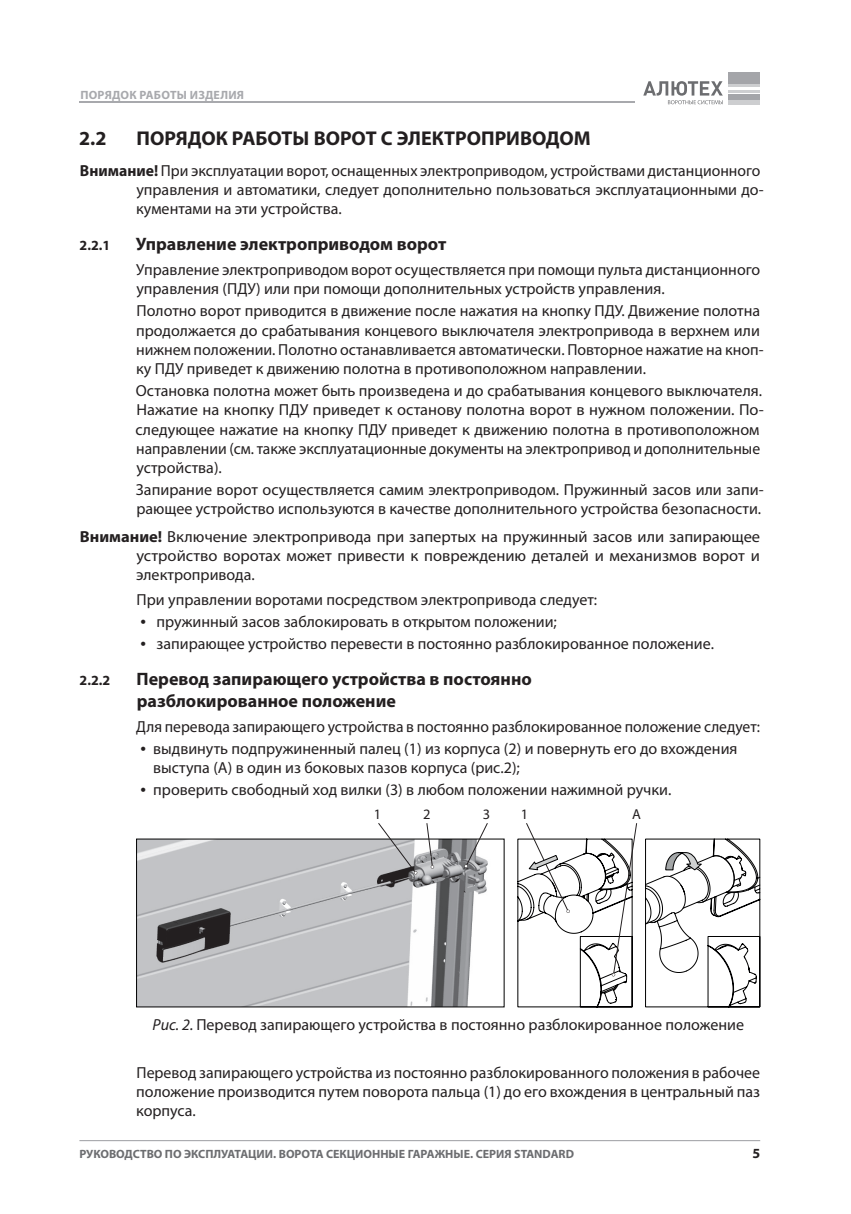
<style>
.page{position:relative;width:851px;height:1214px;background:#fff}
.page>*{position:absolute;margin:0;border:0;box-sizing:border-box;transform-origin:0 0}
.Заголовок_2{font:700 20px "Myriad Pro";color:#231f20}
.Заголовок_3{font:700 18px/21.6px "Myriad Pro";color:#231f20}
.Основной_текст{font:16px/19.2px "Myriad Pro";color:#231f20}
.список_____2{font:16px/19.2px "Myriad Pro";color:#231f20}
.Подпись_иллюстаций{font:16px "Myriad Pro";color:#231f20}
.t1{font:14.4px "Myriad Pro";color:#231f20}
.Заголовок_3-2{font:700 14px "Myriad Pro";color:#231f20}
.t2{font:700 14px "Myriad Pro";color:#231f20}
.t3{font:700 12px "Myriad Pro";color:#6c6d70}
.t4{font:700 12px "Myriad Pro";letter-spacing:.02em;color:#a8a9ad}
.s1{font-weight:700}
.s2{font-size:20px}
.s3{font-style:italic}
</style>
<div class="page">
<hr style="left:79px;top:1139px;width:681px;height:1px;background:#a8a9ad">
<svg style="left:643px;top:81px;width:79px;height:23px"></svg>
<div style="left:727px;top:72px;width:32px;height:11px;background:#a4a5a9"></div>
<div style="left:727px;top:94px;width:32px;height:6px;background:#a4a5a9"></div>
<hr style="left:727px;top:100px;width:32px;height:4px;background:#cdced0">
<hr style="left:727px;top:84px;width:32px;height:3px;background:#cdced0">
<hr style="left:727px;top:90px;width:32px;height:3px;background:#cdced0">
<hr style="left:79px;top:101px;width:556px;height:2px;background:#a8a9ad">
<svg style="left:517px;top:838px;width:116px;height:169px"></svg>
<img style="left:138px;top:840px;width:349px;height:165px">
<svg style="left:377px;top:823px;width:40px;height:51px"></svg>
<svg style="left:426px;top:823px;width:8px;height:45px"></svg>
<svg style="left:464px;top:823px;width:24px;height:45px"></svg>
<svg style="left:611px;top:823px;width:26px;height:153px"></svg>
<svg style="left:525px;top:823px;width:45px;height:90px"></svg>
<svg style="left:645px;top:838px;width:115px;height:169px"></svg>
<p class="t4" style="left:80px;top:87px;width:165px">ПОРЯДОК РАБОТЫ ИЗДЕЛИЯ</p>
<p class="Заголовок_2" style="left:79px;top:126px;width:29px">2.2</p>
<p class="Заголовок_2" style="left:136px;top:126px;width:456px">ПОРЯДОК РАБОТЫ ВОРОТ С ЭЛЕКТРОПРИВОДОМ</p>
<p class="Основной_текст" style="left:136px;top:161px;width:629px;text-indent:-56px"><span class="s1">Внимание!</span> При эксплуатации ворот, оснащенных электроприводом, устройствами дистанционного управления и автоматики, следует дополнительно пользоваться эксплуатационными до&shy;кументами на эти устройства.</p>
<p class="Заголовок_3-2" style="left:80px;top:236px;width:32px">2.2.1</p>
<p class="Заголовок_3" style="left:136px;top:233px;width:312px">Управление электроприводом ворот</p>
<p class="Основной_текст" style="left:136px;top:260px;width:625px">Управление электроприводом ворот осуществляется при помощи пульта дистанционного управления (ПДУ) или при помощи дополнительных устройств управления.</p>
<p class="Основной_текст" style="left:136px;top:301px;width:629px">Полотно ворот приводится в движение после нажатия на кнопку ПДУ. Движение полотна продолжается до срабатывания концевого выключателя электропривода в верхнем или нижнем положении. Полотно останавливается автоматически. Повторное нажатие на кноп&shy;ку ПДУ приведет к движению полотна в противоположном направлении.</p>
<p class="Основной_текст" style="left:135px;top:381px;width:629px">Остановка полотна может быть произведена и до срабатывания концевого выключателя.<br>Нажатие на кнопку ПДУ приведет к останову полотна ворот в нужном положении. По&shy;следующее нажатие на кнопку ПДУ приведет к движению полотна в противоположном направлении (см. также эксплуатационные документы на электропривод и дополнительные устройства).</p>
<p class="Основной_текст" style="left:136px;top:479px;width:629px">Запирание ворот осуществляется самим электроприводом. Пружинный засов или запи&shy;рающее устройство используются в качестве дополнительного устройства безопасности.</p>
<p class="Основной_текст" style="left:136px;top:526px;width:625px;text-align:justify;text-indent:-56px"><span class="s1">Внимание!</span> Включение электропривода при запертых на пружинный засов или запирающее устройство воротах может привести к повреждению деталей и механизмов ворот и электропривода.</p>
<p class="Основной_текст" style="left:136px;top:590px;width:462px">При управлении воротами посредством электропривода следует:</p>
<p class="список_____2" style="left:140px;top:612px;width:418px"><span class="s2">•</span> пружинный засов заблокировать в открытом положении;</p>
<p class="список_____2" style="left:140px;top:634px;width:575px"><span class="s2">•</span> запирающее устройство перевести в постоянно разблокированное положение.</p>
<p class="Заголовок_3-2" style="left:80px;top:671px;width:32px">2.2.2</p>
<p class="Заголовок_3" style="left:136px;top:667px;width:397px">Перевод запирающего устройства в постоянно разблокированное положение</p>
<p class="Основной_текст" style="left:136px;top:716px;width:625px">Для перевода запирающего устройства в постоянно разблокированное положение следует:</p>
<p class="список_____2" style="left:153px;top:738px;width:585px;text-indent:-13px"><span class="s2">•</span> выдвинуть подпружиненный палец (1) из корпуса (2) и повернуть его до вхождения выступа (А) в один из боковых пазов корпуса (рис.2);</p>
<p class="список_____2" style="left:140px;top:779px;width:532px"><span class="s2">•</span> проверить свободный ход вилки (3) в любом положении нажимной ручки.</p>
<p class="t1" style="left:373px;top:804px;width:9px">1</p>
<p class="t1" style="left:423px;top:804px;width:9px">2</p>
<p class="t1" style="left:483px;top:804px;width:9px">3</p>
<p class="t1" style="left:520px;top:804px;width:9px">1</p>
<p class="t1" style="left:632px;top:804px;width:10px">A</p>
<p class="Подпись_иллюстаций" style="left:152px;top:1014px;width:593px"><span class="s3">Рис. 2.</span> Перевод запирающего устройства в постоянно разблокированное положение</p>
<p class="Основной_текст" style="left:136px;top:1062px;width:625px;text-align:justify">Перевод запирающего устройства из постоянно разблокированного положения в рабочее положение производится путем поворота пальца (1) до его вхождения в центральный паз корпуса.</p>
<p class="t3" style="left:79px;top:1145px;width:496px">РУКОВОДСТВО ПО ЭКСПЛУАТАЦИИ. ВОРОТА СЕКЦИОННЫЕ ГАРАЖНЫЕ. СЕРИЯ STANDARD</p>
<p class="t2" style="left:752px;top:1143px;width:9px">5</p>
</div>
